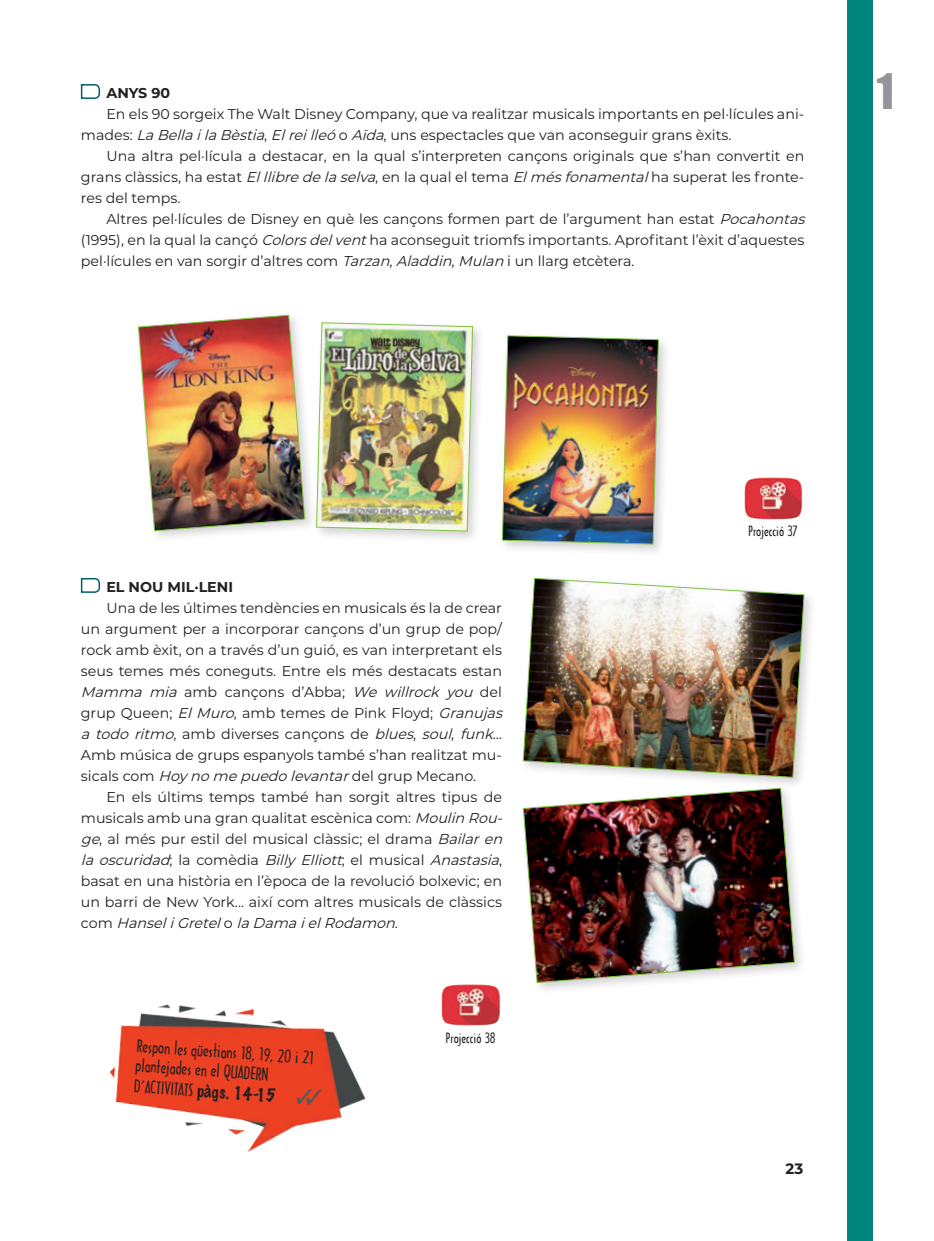
<style>
.page{position:relative;width:934px;height:1241px;background:#fff}
.page>*{position:absolute;margin:0;border:0;box-sizing:border-box;transform-origin:0 0}
.t1{font:45px "Impact";color:#939598}
.t2{font:16.5px/19.5px "Architecture";color:#231f20}
.t3{font:700 15px "Montserrat";color:#231f20}
.t4{font:14.25px/21px "Montserrat";color:#231f20}
.t5{font:700 14.25px "Montserrat";color:#231f20}
.t6{font:13.5px "Architecture";color:#231f20}
.s1{font-style:italic}
.s2{font-family:"Marker Felt";font-weight:100}
</style>
<div class="page">
<div style="left:846px;top:0;width:26px;height:1241px;background:#00867e"></div>
<div style="left:519px;top:574px;width:297px;height:216px;background:#231f20;opacity:.2"></div>
<img style="left:522px;top:578px;width:282px;height:200px">
<div style="left:519px;top:784px;width:287px;height:211px;background:#231f20;opacity:.2"></div>
<img style="left:522px;top:787px;width:272px;height:196px">
<div style="left:134px;top:311px;width:183px;height:232px;background:#231f20;opacity:.2"></div>
<img style="left:138px;top:314px;width:167px;height:218px">
<div style="left:312px;top:318px;width:173px;height:226px;background:#231f20;opacity:.2"></div>
<img style="left:316px;top:322px;width:157px;height:210px">
<div style="left:498px;top:332px;width:173px;height:225px;background:#231f20;opacity:.2"></div>
<img style="left:501px;top:335px;width:158px;height:210px">
<img style="left:744px;top:477px;width:58px;height:43px">
<img style="left:441px;top:984px;width:59px;height:42px">
<img style="left:109px;top:1004px;width:257px;height:148px">
<svg style="left:80px;top:84px;width:20px;height:15px"></svg>
<svg style="left:80px;top:578px;width:20px;height:15px"></svg>
<svg style="left:296px;top:1089px;width:26px;height:15px"></svg>
<p class="t5" style="left:106px;top:83px;width:65px">ANYS 90</p>
<p class="t4" style="left:81px;top:103px;width:724px;text-indent:26px">En els 90 sorgeix The Walt Disney Company, que va realitzar musicals importants en pel·lícules ani&shy;mades: <span class="s1">LaBellailaBèstia</span>, <span class="s1">Elreilleó</span>o <span class="s1">Aïda</span>, uns espectacles que van aconseguir grans èxits.</p>
<p class="t4" style="left:81px;top:145px;width:724px;text-align:justify;text-indent:26px">Una altra pel·lícula a destacar, en la qual s’interpreten cançons originals que s’han convertit en grans clàssics, ha estat <span class="s1">Elllibredelaselva</span>, en la qual el tema <span class="s1">Elmésfonamental</span>ha superat les fronte&shy;res del temps.</p>
<p class="t4" style="left:81px;top:208px;width:729px;text-indent:26px">Altres pel·lícules de Disney en què les cançons formen part de l’argument han estat <span class="s1">Pocahontas </span>(1995), en la qual la cançó <span class="s1">Colorsdelvent</span>ha aconseguit triomfs importants. Aprofitant l’èxit d’aquestes pel·lícules en van sorgir d’altres com <span class="s1">Tarzan</span>, <span class="s1">Aladdin</span>, <span class="s1">Mulan</span> i un llarg etcètera.</p>
<h1 class="t1" style="left:876px;top:56px;width:19px">1</h1>
<p class="t5" style="left:106px;top:576px;width:128px">EL NOU M IL·LENI</p>
<p class="t4" style="left:81px;top:597px;width:427px;text-indent:26px">Una de les últimes tendències en musicals és la de crear un argument per a incorporar cançons d’un grup de pop/ rock amb èxit, on a través d’un guió, es van interpretant els seus temes més coneguts. Entre els més destacats estan <span class="s1">Mamma mia</span> amb cançons d’Abba; <span class="s1">We willrock you</span> del grup Queen; <span class="s1">ElMuro</span>, amb temes de Pink Floyd; <span class="s1">Granujas atodoritmo</span>, a m b d i ve rs e s c a n ç o n s d e <span class="s1">blues</span>, <span class="s1">soul</span>, <span class="s1">funk</span>… Amb música de grups espanyols també s’han realitzat mu&shy;sicals com <span class="s1">Hoy nomepuedolevantar</span>del grup Mecano.</p>
<p class="t4" style="left:81px;top:786px;width:427px;text-indent:26px">En els últims temps també han sorgit altres tipus de musicals amb una gran qualitat escènica com: <span class="s1">Moulin Rou&shy;ge</span>, al més pur estil del musical clàssic; el drama <span class="s1">Bailaren laoscuridad</span>; l a c o m è d i a <span class="s1">Billy Elliott</span>; e l m u s i c a l <span class="s1">Anastasia</span>, basat en una història en l’època de la revolució bolxevic; en un barri de New York... així com altres musicals de clàssics c o m <span class="s1">HanseliGretel</span>o <span class="s1">laDamaielRodamon</span>.</p>
<p class="t2" style="left:138px;top:1036px;width:178px;rotate:4deg">Respon les qüestions 18, 19, 20 i 21 plantejades en el QUADERN</p>
<p class="t2" style="left:135px;top:1076px;width:143px;rotate:4deg">D’ACTIVITATS <span class="s2">pàgs. 14-15</span></p>
<p class="t6" style="left:446px;top:1029px;width:51px">Projecció 38</p>
<p class="t6" style="left:748px;top:523px;width:51px">Projecció 37</p>
<p class="t3" style="left:785px;top:1158px;width:19px">23</p>
</div>
